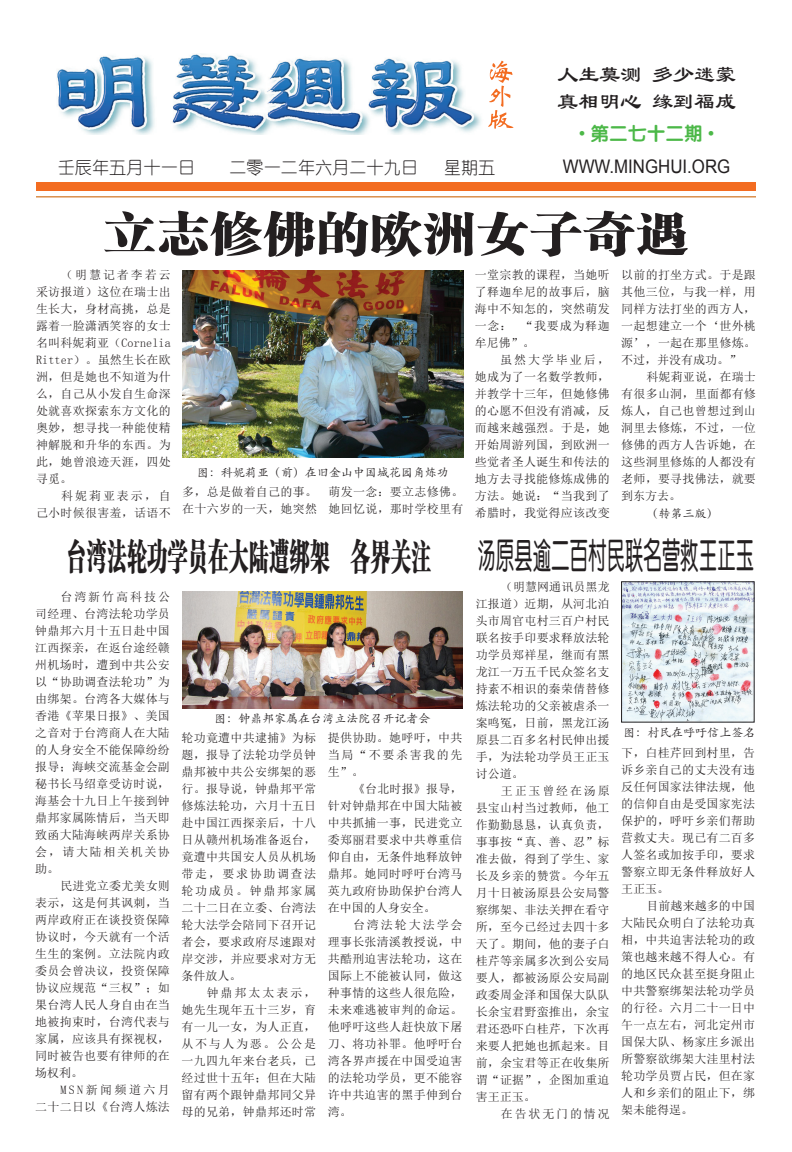
<style>
.page{position:relative;width:792px;height:1152px;background:#fff}
.page>*{position:absolute;margin:0;border:0;box-sizing:border-box;transform-origin:0 0}
.t1{font:46.8px "FZCSJW GB1 0";letter-spacing:.025em;color:#231f20;scale:1.11 1}
.t2{font:36px "FZCSJW GB1 0";letter-spacing:.025em;color:#231f20;scale:.55 1}
.t3{font:36px "FZY3 JW GB1 0";letter-spacing:.025em;color:#231f20;scale:.5 1}
.t4{font:23.4px/26.5px "Li Su";color:#231f20;scale:.9 1}
.t5{font:18.7px "Arial";color:#231f20;scale:.9 1}
.t6{font:18.7px "FZY4 JW GB1 0";color:#4cb848}
.t7{font:17.2px "You Yuan";color:#231f20}
.t8{font:12px/17px "Sim Sun";letter-spacing:.025em;color:#231f20;text-align:justify}
.t9{font:12px "ST Kaiti";color:#231f20}
.t10{font:12px/17px "Sim Sun";letter-spacing:.115em;color:#231f20;text-align:right}
.t11{font:12px "Sim Sun";letter-spacing:.15em;color:#231f20}
.s1{font-family:"Arial"}
</style>
<div class="page">
<hr style="left:36px;top:196px;width:720px;height:1px;background:#d06f18">
<div style="left:36px;top:182px;width:720px;height:9px;background:#f36c21"></div>
<svg style="left:488px;top:61px;width:25px;height:68px"></svg>
<img style="left:57px;top:54px;width:424px;height:80px">
<img style="left:183px;top:271px;width:280px;height:187px">
<img style="left:623px;top:584px;width:129px;height:136px">
<img style="left:183px;top:592px;width:280px;height:116px">
<h3 class="t4" style="left:557px;top:61px;width:200px">人生莫测 多少迷蒙真相明心 缘到福成</h3>
<h3 class="t7" style="left:58px;top:158px;width:139px">壬辰年五月十一日</h3>
<h3 class="t7" style="left:229px;top:158px;width:190px">二零一二年六月二十九日</h3>
<h3 class="t7" style="left:444px;top:158px;width:53px">星期五</h3>
<h3 class="t6" style="left:579px;top:122px;width:137px"><span class="s1">•</span> 第二七十二期 <span class="s1">•</span></h3>
<h3 class="t5" style="left:563px;top:154px;width:188px">WWW.MINGHUI.ORG</h3>
<h1 class="t1" style="left:104px;top:207px;width:529px">立志修佛的欧洲女子奇遇</h1>
<p class="t8" style="left:36px;top:267px;width:136px;text-indent:25px">（明慧记者李若云采访报道）这位在瑞士出生长大，身材高挑，总是露着一脸潇洒笑容的女士名叫科妮莉亚（Cornelia Ritter）。虽然生长在欧洲，但是她也不知道为什么，自己从小发自生命深处就喜欢探索东方文化的奥妙，想寻找一种能使精神解脱和升华的东西。为此，她曾浪迹天涯，四处寻觅。</p>
<p class="t8" style="left:36px;top:488px;width:136px;text-align:right">科妮莉亚表示，自<br>己小时候很害羞，话语不</p>
<p class="t8" style="left:182px;top:483px;width:136px">多，总是做着自己的事。在十六岁的一天，她突然</p>
<p class="t8" style="left:329px;top:483px;width:136px">萌发一念：要立志修佛。她回忆说，那时学校里有</p>
<p class="t9" style="left:197px;top:464px;width:253px">图：科妮莉亚（前）在旧金山中国城花园角炼功</p>
<p class="t8" style="left:475px;top:267px;width:136px">一堂宗教的课程，当她听了释迦牟尼的故事后，脑海中不知怎的，突然萌发一念： “我要成为释迦牟尼佛”。</p>
<p class="t8" style="left:475px;top:352px;width:136px;text-indent:25px">虽然大学毕业后，她成为了一名数学教师，并教学十三年，但她修佛的心愿不但没有消减，反而越来越强烈。于是，她开始周游列国，到欧洲一些觉者圣人诞生和传法的地方去寻找能修炼成佛的方法。她说：“当我到了希腊时，我觉得应该改变</p>
<p class="t8" style="left:621px;top:267px;width:136px">以前的打坐方式。于是跟其他三位，与我一样，用同样方法打坐的西方人，一起想建立一个‘世外桃源’，一起在那里修炼。不过，并没有成功。”</p>
<p class="t8" style="left:621px;top:369px;width:136px;text-indent:25px">科妮莉亚说，在瑞士有很多山洞，里面都有修炼人，自己也曾想过到山洞里去修炼，不过，一位修佛的西方人告诉她，在这些洞里修炼的人都没有老师，要寻找佛法，就要到东方去。</p>
<p class="t9" style="left:646px;top:505px;width:73px">（转第三版）</p>
<h2 class="t2" style="left:66px;top:536px;width:665px">台湾法轮功学员在大陆遭绑架　各界关注</h2>
<h2 class="t3" style="left:478px;top:536px;width:554px">汤原县逾二百村民联名营救王正玉</h2>
<p class="t8" style="left:35px;top:588px;width:136px;text-indent:25px">台湾新竹高科技公司经理、台湾法轮功学员钟鼎邦六月十五日赴中国江西探亲，在返台途经赣州机场时，遭到中共公安以“协助调查法轮功”为由绑架。台湾各大媒体与香港《苹果日报》、美国之音对于台湾商人在大陆的人身安全不能保障纷纷报导；海峡交流基金会副秘书长马绍章受访时说，海基会十九日上午接到钟鼎邦家属陈情后，当天即致函大陆海峡两岸关系协会，请大陆相关机关协助。</p>
<p class="t8" style="left:35px;top:877px;width:136px;text-indent:25px">民进党立委尤美女则表示，这是何其讽刺，当两岸政府正在谈投资保障协议时，今天就有一个活生生的案例。立法院内政委员会曾决议，投资保障协议应规范“三权”；如果台湾人民人身自由在当地被拘束时，台湾代表与家属，应该具有探视权，同时被告也要有律师的在场权利。</p>
<p class="t10" style="left:35px;top:1081px;width:136px">MSN新闻频道六月<br>二十二日以《台湾人炼法</p>
<p class="t9" style="left:214px;top:710px;width:217px">图：钟鼎邦家属在台湾立法院召开记者会</p>
<p class="t8" style="left:182px;top:729px;width:136px">轮功竟遭中共逮捕》为标题，报导了法轮功学员钟鼎邦被中共公安绑架的恶行。报导说，钟鼎邦平常修炼法轮功，六月十五日赴中国江西探亲后，十八日从赣州机场准备返台，竟遭中共国安人员从机场带走，要求协助调查法轮功成员。钟鼎邦家属二十二日在立委、台湾法轮大法学会陪同下召开记者会，要求政府尽速跟对岸交涉，并应要求对方无条件放人。</p>
<p class="t8" style="left:182px;top:984px;width:136px;text-indent:25px">钟鼎邦太太表示，她先生现年五十三岁，育有一儿一女，为人正直，从不与人为恶。公公是一九四九年来台老兵，已经过世十五年；但在大陆留有两个跟钟鼎邦同父异母的兄弟，钟鼎邦还时常</p>
<p class="t8" style="left:328px;top:729px;width:136px">提供协助。她呼吁，中共当局“不要杀害我的先生”。</p>
<p class="t8" style="left:328px;top:780px;width:136px;text-indent:25px">《台北时报》报导，针对钟鼎邦在中国大陆被中共抓捕一事，民进党立委郑丽君要求中共尊重信仰自由，无条件地释放钟鼎邦。她同时呼吁台湾马英九政府协助保护台湾人在中国的人身安全。</p>
<p class="t8" style="left:328px;top:916px;width:136px;text-indent:25px">台湾法轮大法学会理事长张清溪教授说，中共酷刑迫害法轮功，这在国际上不能被认同，做这种事情的这些人很危险，未来难逃被审判的命运。他呼吁这些人赶快放下屠刀、将功补罪。他呼吁台湾各界声援在中国受迫害的法轮功学员，更不能容许中共迫害的黑手伸到台湾。</p>
<p class="t8" style="left:476px;top:578px;width:135px;text-indent:25px">（明慧网通讯员黑龙江报道）近期，从河北泊头市周官屯村三百户村民联名按手印要求释放法轮功学员郑祥星，继而有黑龙江一万五千民众签名支持素不相识的秦荣倩替修炼法轮功的父亲被虐杀一案鸣冤，日前，黑龙江汤原县二百多名村民伸出援手，为法轮功学员王正玉讨公道。</p>
<p class="t8" style="left:476px;top:782px;width:135px;text-indent:25px">王正玉曾经在汤原县宝山村当过教师，他工作勤勤恳恳，认真负责，事事按“真、善、忍”标准去做，得到了学生、家长及乡亲的赞赏。今年五月十日被汤原县公安局警察绑架、非法关押在看守所，至今已经过去四十多天了。期间，他的妻子白桂芹等亲属多次到公安局要人，都被汤原公安局副政委周金泽和国保大队队长余宝君野蛮推出，余宝君还恐吓白桂芹，下次再来要人把她也抓起来。目前，余宝君等正在收集所谓“证据”，企图加重迫害王正玉。</p>
<p class="t11" style="left:501px;top:1108px;width:110px">在告状无门的情况</p>
<p class="t9" style="left:623px;top:724px;width:133px">图：村民在呼吁信上签名</p>
<p class="t8" style="left:621px;top:744px;width:135px">下，白桂芹回到村里，告诉乡亲自己的丈夫没有违反任何国家法律法规，他的信仰自由是受国家宪法保护的，呼吁乡亲们帮助营救丈夫。现已有二百多人签名或加按手印，要求警察立即无条件释放好人王正玉。</p>
<p class="t8" style="left:621px;top:897px;width:135px;text-indent:25px">目前越来越多的中国大陆民众明白了法轮功真相，中共迫害法轮功的政策也越来越不得人心。有的地区民众甚至挺身阻止中共警察绑架法轮功学员的行径。六月二十一日中午一点左右，河北定州市国保大队、杨家庄乡派出所警察欲绑架大洼里村法轮功学员贾占民，但在家人和乡亲们的阻止下，绑架未能得逞。</p>
</div>
